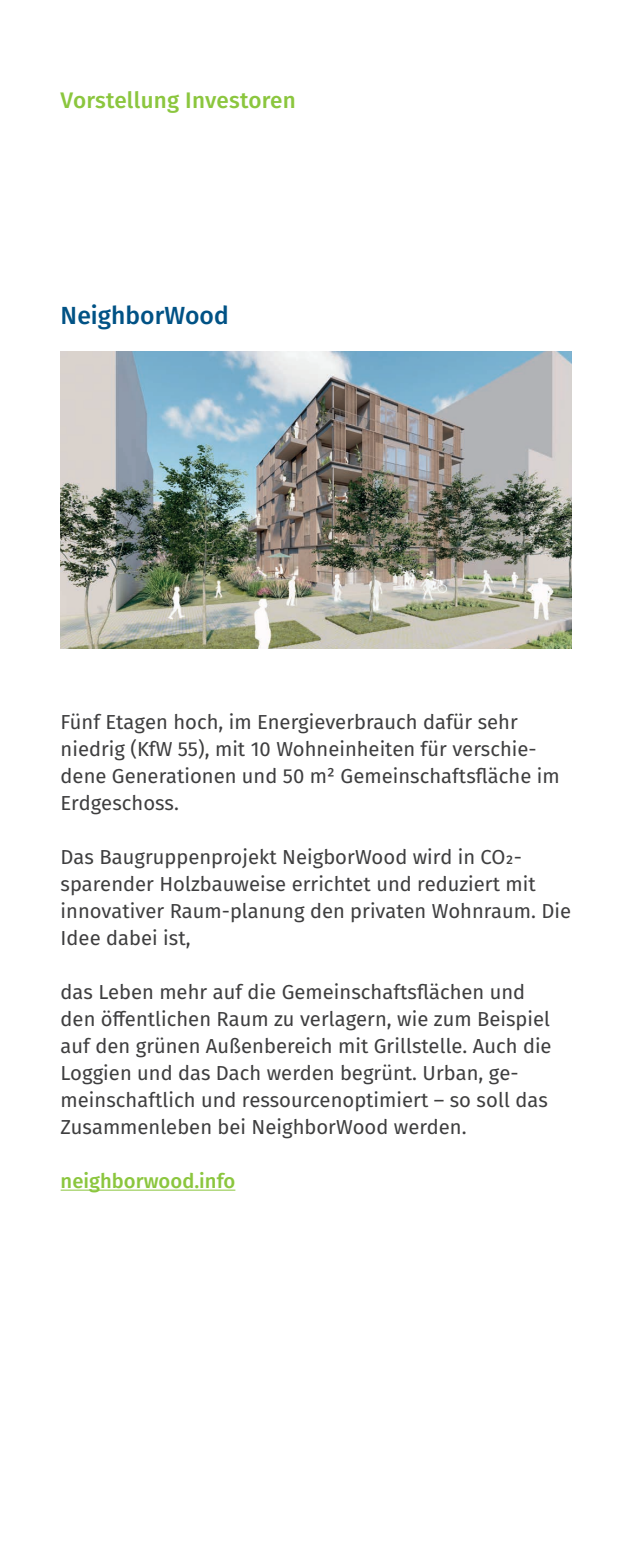
<style>
.page{position:relative;width:632px;height:1550px;background:#fff}
.page>*{position:absolute;margin:0;border:0;box-sizing:border-box;transform-origin:0 0}
.t1{font:500 24.75px "Fira Sans";color:#005285}
.t2{font:500 22.5px "Fira Sans";letter-spacing:.01em;color:#8bc63e}
.t3{font:20.25px/27px "Fira Sans";color:#3e3e3f}
.t4{font:500 20.25px "Fira Sans";color:#8bc63e}
</style>
<div class="page">
<hr style="left:61px;top:1190px;width:174px;height:1px;background:#8bc63e">
<img style="left:61px;top:351px;width:510px;height:297px">
<p class="t2" style="left:61px;top:82px;width:237px">Vorstellung Investoren</p>
<p class="t1" style="left:61px;top:296px;width:169px">NeighborWood</p>
<p class="t3" style="left:61px;top:708px;width:500px">Fünf Etagen hoch, im Energieverbrauch dafür sehr niedrig (KfW 55), mit 10 Wohneinheiten für verschie&shy;dene Generationen und 50 m² Gemeinschaftsfläche im Erdgeschoss.</p>
<p class="t3" style="left:61px;top:843px;width:512px">Das Baugruppenprojekt NeigborWood wird in CO2- sparender Holzbauweise errichtet und reduziert mit innovativer Raum-planung den privaten Wohnraum. Die Idee dabei ist,</p>
<p class="t3" style="left:61px;top:978px;width:492px">das Leben mehr auf die Gemeinschaftsflächen und den öffentlichen Raum zu verlagern, wie zum Beispiel auf den grünen Außenbereich mit Grillstelle. Auch die Loggien und das Dach werden begrünt. Urban, ge&shy;meinschaftlich und ressourcenoptimiert – so soll das Zusammenleben bei NeighborWood werden.</p>
<p class="t4" style="left:61px;top:1165px;width:176px">neighborwood.info</p>
</div>
